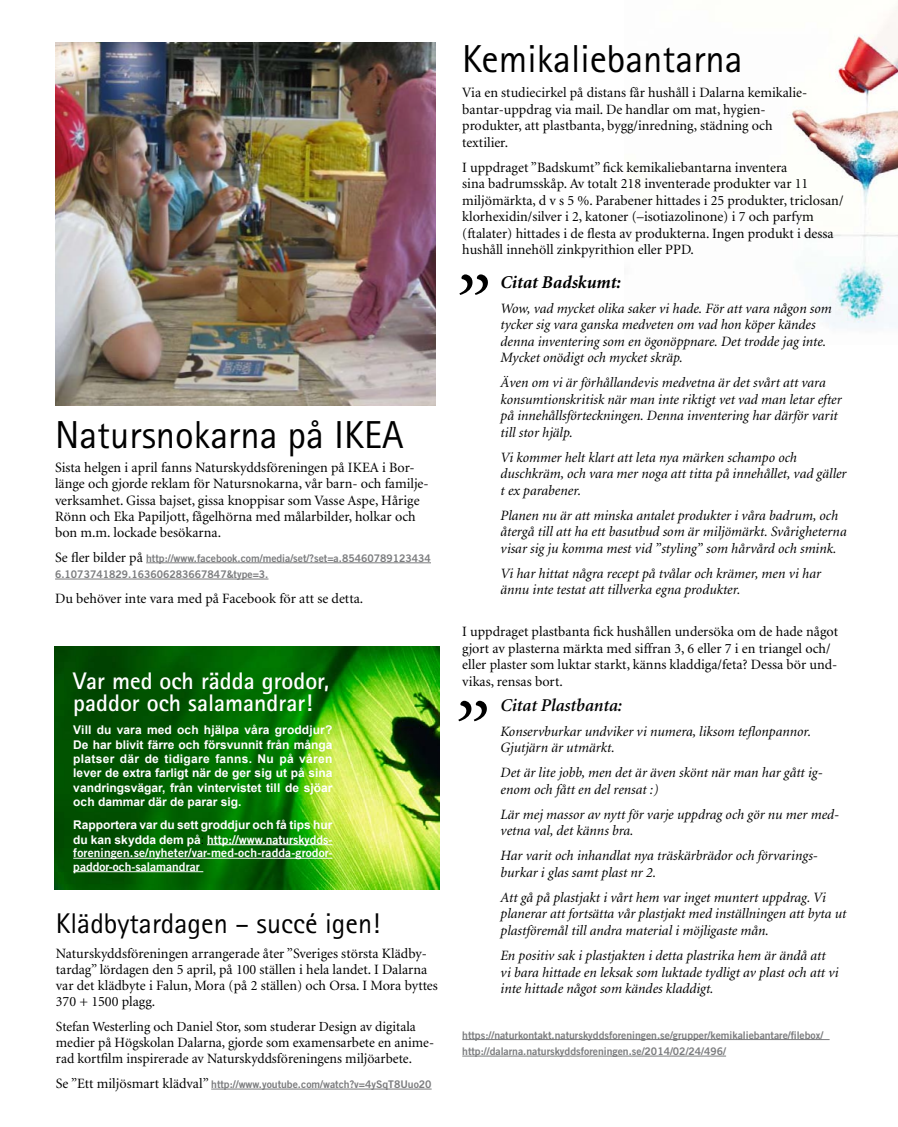
<style>
.page{position:relative;width:898px;height:1127px;background:#fff}
.page>*{position:absolute;margin:0;border:0;box-sizing:border-box;transform-origin:0 0}
.NY_Brödtext{font:italic 82.65px "Minion";color:#000}
.NY_Brödtext-2{font:39px "Rotis Sans Serif";color:#000}
.NY_Brödtext-3{font:28.5px "Rotis Sans Serif";color:#000}
.NY_Brödtext-4{font:700 24px/22.5px "Rotis Sans Serif";color:#fff}
.NY_Brödtext-5{font:italic 600 18px "Minion";color:#000}
.NY_Brödtext-6{font:italic 700 18px "Minion";color:#000}
.NY_Brödtext-7{font:italic 14.25px/16.5px "Minion";color:#000}
.NY_Brödtext-8{font:14.25px/16.5px "Minion";color:#000}
.NY_Brödtext-9{font:13.95px "Minion";color:#000}
.Bildtext{font:700 12px/14.4px "Arial";color:#fff;text-align:justify}
.Bildtext-2{font:12px/13.8px "Trade Gothic Bold Two";letter-spacing:.01em;color:#fff;text-align:justify}
.NY_Brödtext-10{font:10.5px/16.2px "Trade Gothic Bold Two";color:#7b7c7e}
.s1{font-family:"Minion";font-size:14.25px;color:#000}
.s2{font-family:"Arial";font-weight:700}
.s3{font-family:"Arial";color:#000}
</style>
<div class="page">
<img style="left:791px;top:7px;width:106px;height:321px">
<img style="left:56px;top:43px;width:380px;height:362px">
<hr style="left:462px;top:1039px;width:367px;height:1px;background:#7b7c7e">
<hr style="left:462px;top:1056px;width:263px;height:1px;background:#7b7c7e">
<hr style="left:146px;top:562px;width:285px;height:1px;background:#7b7c7e">
<hr style="left:55px;top:579px;width:213px;height:1px;background:#7b7c7e">
<hr style="left:211px;top:1089px;width:220px;height:1px;background:#7b7c7e">
<img style="left:55px;top:646px;width:384px;height:244px">
<hr style="left:207px;top:844px;width:125px;height:1px;background:#fff">
<hr style="left:73px;top:858px;width:259px;height:1px;background:#fff">
<hr style="left:73px;top:871px;width:130px;height:1px;background:#fff">
<p class="NY_Brödtext-2" style="left:55px;top:411px;width:350px">Natursnokarna på IKEA</p>
<p class="NY_Brödtext-8" style="left:55px;top:460px;width:375px">Sista helgen i april fanns Naturskyddsföreningen på IKEA i Bor&shy;länge och gjorde reklam för Natursnokarna, vår barn- och familje&shy;verksamhet. Gissa bajset, gissa knoppisar som Vasse Aspe, Hårige Rönn och Eka Papiljott, fågelhörna med målarbilder, holkar och bon m.m. lockade besökarna.</p>
<p class="NY_Brödtext-10" style="left:55px;top:550px;width:377px"><span class="s1">Se fler bilder på</span> http://www.facebook.com/media/set/?set=a.85460789123434<br>6.1073741829.163606283667847&amp;type=3.</p>
<p class="NY_Brödtext-8" style="left:55px;top:590px;width:315px">Du behöver inte vara med på Facebook för att se detta. ☺</p>
<p class="NY_Brödtext-4" style="left:73px;top:669px;width:257px">Var med och rädda grodor, paddor och salamandrar!</p>
<p class="Bildtext" style="left:73px;top:723px;width:260px">Vill du vara med och hjälpa våra groddjur?<br>De har blivit färre och försvunnit från många platser där de tidigare fanns. Nu på våren lever de extra farligt när de ger sig ut på sina vandringsvägar, från vintervistet till de sjöar och dammar där de parar sig.</p>
<p class="Bildtext-2" style="left:73px;top:818px;width:260px"><span class="s2">Rapportera var du sett groddjur och få tips hur du kan skydda dem på</span><span class="s3">:</span> http://www.naturskydds&shy;foreningen.se/nyheter/var-med-och-radda-grodor&shy;paddor-och-salamandrar</p>
<p class="NY_Brödtext-3" style="left:56px;top:906px;width:325px">Klädbytardagen – succé igen!</p>
<p class="NY_Brödtext-8" style="left:56px;top:945px;width:383px">Naturskyddsföreningen arrangerade åter ”Sveriges största Klädby&shy;tardag” lördagen den 5 april, på 100 ställen i hela landet. I Dalarna var det klädbyte i Falun, Mora (på 2 ställen) och Orsa. I Mora byttes 370 + 1500 plagg.</p>
<p class="NY_Brödtext-9" style="left:56px;top:1019px;width:361px">Stefan Westerling och Daniel Stor, som studerar Design av digitala</p>
<p class="NY_Brödtext-8" style="left:56px;top:1035px;width:379px">medier på Högskolan Dalarna, gjorde som examensarbete en anime&shy;rad kortfilm inspirerade av Naturskyddsföreningens miljöarbete.</p>
<p class="NY_Brödtext-10" style="left:56px;top:1076px;width:377px"><span class="s1">Se ”Ett miljösmart klädval”</span> http://www.youtube.com/watch?v=4ySqT8Uuo20</p>
<p class="NY_Brödtext-2" style="left:462px;top:36px;width:282px">Kemikaliebantarna</p>
<p class="NY_Brödtext-8" style="left:462px;top:85px;width:346px">Via en studiecirkel på distans får hushåll i Dalarna kemikalie&shy;bantar-uppdrag via mail. De handlar om mat, hygien&shy;produkter, att plastbanta, bygg/inredning, städning och textilier.</p>
<p class="NY_Brödtext-8" style="left:462px;top:159px;width:382px">I uppdraget ”Badskumt” fick kemikaliebantarna inventera<br>sina badrumsskåp. Av totalt 218 inventerade produkter var 11 miljömärkta, d v s 5 %. Parabener hittades i 25 produkter, triclosan/ klorhexidin/silver i 2, katoner (–isotiazolinone) i 7 och parfym (ftalater) hittades i de flesta av produkterna. Ingen produkt i dessa hushåll innehöll zinkpyrithion eller PPD.</p>
<p class="NY_Brödtext-6" style="left:500px;top:273px;width:122px">Citat Badskumt:</p>
<p class="NY_Brödtext-7" style="left:500px;top:301px;width:333px">Wow, vad mycket olika saker vi hade. För att vara någon som tycker sig vara ganska medveten om vad hon köper kändes denna inventering som en ögonöppnare. Det trodde jag inte.<br>Mycket onödigt och mycket skräp.</p>
<p class="NY_Brödtext-7" style="left:500px;top:375px;width:342px">Även om vi är förhållandevis medvetna är det svårt att vara konsumtionskritisk när man inte riktigt vet vad man letar efter på innehållsförteckningen. Denna inventering har därför varit till stor hjälp.</p>
<p class="NY_Brödtext-7" style="left:500px;top:450px;width:347px">Vi kommer helt klart att leta nya märken schampo och duschkräm, och vara mer noga att titta på innehållet, vad gäller t ex parabener.</p>
<p class="NY_Brödtext-7" style="left:500px;top:508px;width:347px">Planen nu är att minska antalet produkter i våra badrum, och återgå till att ha ett basutbud som är miljömärkt. Svårigheterna visar sig ju komma mest vid ”styling” som hårvård och smink.</p>
<p class="NY_Brödtext-7" style="left:500px;top:566px;width:322px">Vi har hittat några recept på tvålar och krämer, men vi har ännu inte testat att tillverka egna produkter.</p>
<p class="NY_Brödtext-8" style="left:462px;top:624px;width:377px">I uppdraget plastbanta fick hushållen undersöka om de hade något gjort av plasterna märkta med siffran 3, 6 eller 7 i en triangel och/ eller plaster som luktar starkt, känns kladdiga/feta? Dessa bör und&shy;vikas, rensas bort.</p>
<p class="NY_Brödtext-5" style="left:500px;top:696px;width:123px">Citat Plastbanta:</p>
<p class="NY_Brödtext-7" style="left:500px;top:724px;width:312px">Konservburkar undviker vi numera, liksom teflonpannor.<br>Gjutjärn är utmärkt.</p>
<p class="NY_Brödtext-7" style="left:500px;top:765px;width:324px">Det är lite jobb, men det är även skönt när man har gått ig&shy;enom och fått en del rensat :)</p>
<p class="NY_Brödtext-7" style="left:500px;top:807px;width:340px">Lär mej massor av nytt för varje uppdrag och gör nu mer med&shy;vetna val, det känns bra.</p>
<p class="NY_Brödtext-7" style="left:500px;top:848px;width:319px">Har varit och inhandlat nya träskärbrädor och förvarings&shy;burkar i glas samt plast nr 2.</p>
<p class="NY_Brödtext-7" style="left:500px;top:890px;width:347px">Att gå på plastjakt i vårt hem var inget muntert uppdrag. Vi planerar att fortsätta vår plastjakt med inställningen att byta ut plastföremål till andra material i möjligaste mån.</p>
<p class="NY_Brödtext-7" style="left:500px;top:948px;width:339px">En positiv sak i plastjakten i detta plastrika hem är ändå att vi bara hittade en leksak som luktade tydligt av plast och att vi inte hittade något som kändes kladdigt.</p>
<p class="NY_Brödtext-10" style="left:462px;top:1026px;width:362px">https://naturkontakt.naturskyddsforeningen.se/grupper/kemikaliebantare/filebox/</p>
<p class="NY_Brödtext-10" style="left:462px;top:1043px;width:265px">http://dalarna.naturskyddsforeningen.se/2014/02/24/496/</p>
<p class="NY_Brödtext" style="left:452px;top:266px;width:37px">”</p>
<p class="NY_Brödtext" style="left:451px;top:692px;width:37px">”</p>
</div>
